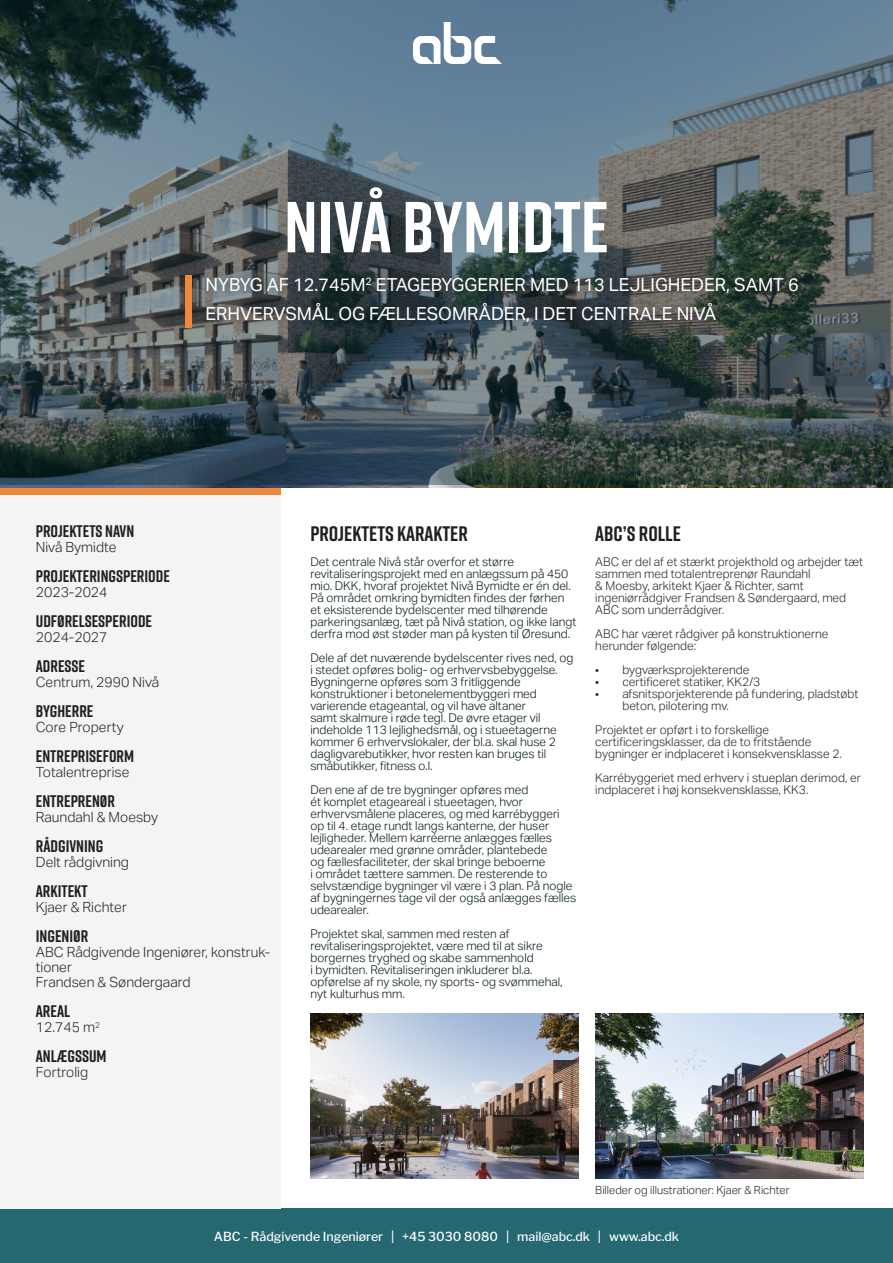
<style>
.page{position:relative;width:893px;height:1263px;background:#fff}
.page>*{position:absolute;margin:0;border:0;box-sizing:border-box;transform-origin:0 0}
.t1{font:700 72px "Rift";color:#fff}
.t2{font:700 21px "Rift";color:#231f20}
.t3{font:18px/28.5px "Aktiv Grotesk";color:#fff}
.t4{font:700 16.8px "Rift";color:#231f20}
.t5{font:300 13.95px/15px "Aktiv Grotesk";color:#231f20}
.t6{font:500 12.45px "Libre Franklin";color:#fff}
.t7{font:300 12px/12px "Aktiv Grotesk";color:#001513}
.t8{font:300 12px/12px "Aktiv Grotesk";color:#231f20}
.t9{font:300 11.25px "Aktiv Grotesk";color:#231f20}
</style>
<div class="page">
<div style="left:0;top:1209px;width:893px;height:54px;background:#256871"></div>
<div style="left:0;top:0;width:281px;height:1209px;background:#f4f4f4"></div>
<div style="left:0;top:488px;width:281px;height:6px;background:#ed873c"></div>
<svg style="left:0;top:0;width:893px;height:485px;background:#51626a"></svg>
<div style="left:275px;top:175px;width:344px;height:89px;background:#231f20;opacity:.08"></div>
<div style="left:194px;top:265px;width:616px;height:67px;background:#231f20;opacity:.7"></div>
<div style="left:185px;top:275px;width:7px;height:53px;background:#ed883e"></div>
<img style="left:310px;top:1013px;width:268px;height:165px">
<img style="left:595px;top:1013px;width:268px;height:165px">
<img style="left:413px;top:22px;width:88px;height:41px">
<p class="t1" style="left:284px;top:176px;width:326px">NIVÅ BYMIDTE</p>
<p class="t3" style="left:205px;top:271px;width:595px">NYBYG AF 12.745M<sup>2</sup> ETAGEBYGGERIER MED 113 LEJLIGHEDER, SAMT 6<br>ERHVERVSMÅL OG FÆLLESOMRÅDER, I DET CENTRALE NIVÅ</p>
<p class="t4" style="left:36px;top:519px;width:100px">PROJEKTETS NAVN</p>
<p class="t5" style="left:36px;top:540px;width:82px">Nivå Bymidte</p>
<p class="t4" style="left:36px;top:564px;width:136px">PROJEKTERINGSPERIODE</p>
<p class="t5" style="left:36px;top:585px;width:73px">2023-2024</p>
<p class="t4" style="left:36px;top:609px;width:118px">UDFØRELSESPERIODE</p>
<p class="t5" style="left:36px;top:630px;width:73px">2024-2027</p>
<p class="t4" style="left:36px;top:654px;width:51px">ADRESSE</p>
<p class="t5" style="left:36px;top:675px;width:125px">Centrum, 2990 Nivå</p>
<p class="t4" style="left:36px;top:699px;width:59px">BYGHERRE</p>
<p class="t5" style="left:36px;top:720px;width:89px">Core Property</p>
<p class="t4" style="left:36px;top:744px;width:100px">ENTREPRISEFORM</p>
<p class="t5" style="left:36px;top:765px;width:95px">Totalentreprise</p>
<p class="t4" style="left:36px;top:789px;width:81px">ENTREPRENØR</p>
<p class="t5" style="left:36px;top:810px;width:124px">Raundahl &amp; Moesby</p>
<p class="t4" style="left:36px;top:834px;width:69px">RÅDGIVNING</p>
<p class="t5" style="left:36px;top:855px;width:95px">Delt rådgivning</p>
<p class="t4" style="left:36px;top:879px;width:53px">ARKITEKT</p>
<p class="t5" style="left:36px;top:900px;width:93px">Kjaer &amp; Richter</p>
<p class="t4" style="left:36px;top:924px;width:54px">INGENIØR</p>
<p class="t5" style="left:36px;top:945px;width:236px">ABC Rådgivende Ingeniører, konstruk&shy;tioner</p>
<p class="t5" style="left:36px;top:975px;width:156px">Frandsen &amp; Søndergaard</p>
<p class="t4" style="left:36px;top:999px;width:36px">AREAL</p>
<p class="t5" style="left:36px;top:1020px;width:66px">12.745 m<sup>2</sup></p>
<p class="t4" style="left:36px;top:1044px;width:72px">ANLÆGSSUM</p>
<p class="t5" style="left:36px;top:1065px;width:54px">Fortrolig</p>
<p class="t2" style="left:310px;top:518px;width:159px">PROJEKTETS KARAKTER</p>
<p class="t2" style="left:595px;top:518px;width:87px">ABC’S ROLLE</p>
<p class="t8" style="left:595px;top:556px;width:269px">ABC er del af et stærkt projekthold og arbejder tæt</p>
<p class="t8" style="left:595px;top:568px;width:252px">sammen med totalentreprenør Raundahl<br>&amp; Moesby, arkitekt Kjaer &amp; Richter, samt ingeniørrådgiver Frandsen &amp; Søndergaard, med ABC som underrådgiver.</p>
<p class="t8" style="left:595px;top:628px;width:235px">ABC har været rådgiver på konstruktionerne herunder følgende:</p>
<p class="t8" style="left:595px;top:664px;width:156px">• bygværksprojekterende</p>
<p class="t8" style="left:595px;top:676px;width:166px">• certificeret statiker, KK2/3</p>
<p class="t8" style="left:622px;top:688px;width:238px;text-indent:-27px">• afsnitsporjekterende på fundering, pladstøbt beton, pilotering mv.</p>
<p class="t8" style="left:595px;top:724px;width:175px">Projektet er opført i to forskellige</p>
<p class="t8" style="left:595px;top:736px;width:218px">certificeringsklasser, da de to fritstående</p>
<p class="t8" style="left:595px;top:748px;width:248px">bygninger er indplaceret i konsekvensklasse 2.</p>
<p class="t8" style="left:595px;top:772px;width:267px">Karrébyggeriet med erhverv i stueplan derimod, er</p>
<p class="t8" style="left:595px;top:784px;width:215px">indplaceret i høj konsekvensklasse, KK3.</p>
<p class="t7" style="left:310px;top:556px;width:267px">Det centrale Nivå står overfor et større revitaliseringsprojekt med en anlægssum på 450 mio. DKK, hvoraf projektet Nivå Bymidte er én del.<br>På området omkring bymidten findes der førhen et eksisterende bydelscenter med tilhørende parkeringsanlæg, tæt på Nivå station, og ikke langt derfra mod øst støder man på kysten til Øresund.</p>
<p class="t7" style="left:310px;top:652px;width:265px">Dele af det nuværende bydelscenter rives ned, og i stedet opføres bolig- og erhvervsbebyggelse.<br>Bygningerne opføres som 3 fritliggende konstruktioner i betonelementbyggeri med varierende etageantal, og vil have altaner<br>samt skalmure i røde tegl. De øvre etager vil indeholde 113 lejlighedsmål, og i stueetagerne kommer 6 erhvervslokaler, der bl.a. skal huse 2 dagligvarebutikker, hvor resten kan bruges til småbutikker, fitness o.l.</p>
<p class="t7" style="left:310px;top:784px;width:267px">Den ene af de tre bygninger opføres med<br>ét komplet etageareal i stueetagen, hvor erhvervsmålene placeres, og med karrébyggeri op til 4. etage rundt langs kanterne, der huser lejligheder. Mellem karréerne anlægges fælles udearealer med grønne områder, plantebede<br>og fællesfaciliteter, der skal bringe beboerne<br>i området tættere sammen. De resterende to selvstændige bygninger vil være i 3 plan. På nogle af bygningernes tage vil der også anlægges fælles udearealer.</p>
<p class="t7" style="left:310px;top:928px;width:254px">Projektet skal, sammen med resten af revitaliseringsprojektet, være med til at sikre borgernes tryghed og skabe sammenhold<br>i bymidten. Revitaliseringen inkluderer bl.a. opførelse af ny skole, ny sports- og svømmehal, nyt kulturhus mm.</p>
<p class="t9" style="left:595px;top:1184px;width:196px">Billeder og illustrationer: Kjaer &amp; Richter</p>
<p class="t6" style="left:214px;top:1229px;width:466px">ABC - Rådgivende Ingeniører | +45 3030 8080 | mail@abc.dk | www.abc.dk</p>
</div>
